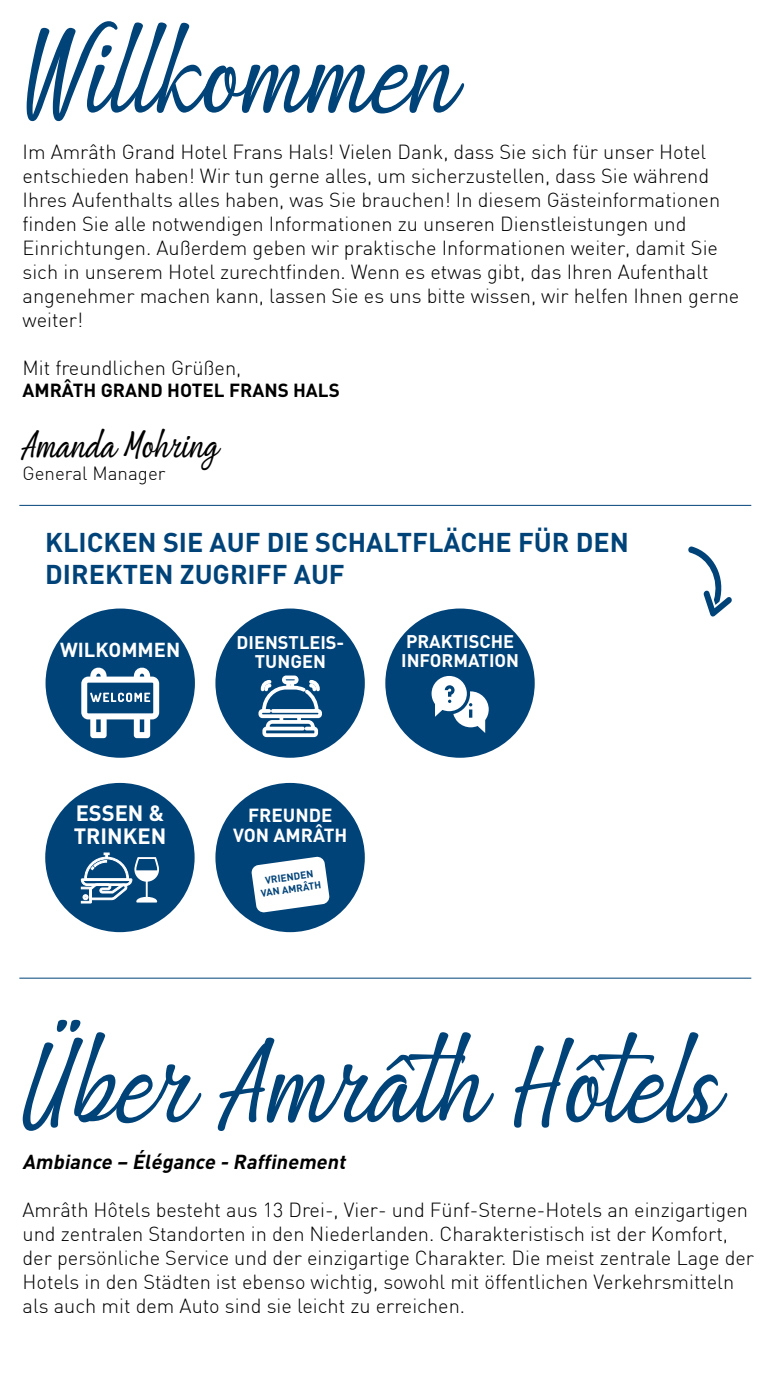
<style>
.page{position:relative;width:777px;height:1380px;background:#fff}
.page>*{position:absolute;margin:0;border:0;box-sizing:border-box;transform-origin:0 0}
.t1{font:98.12px "Being Love";color:#004379}
.t2{font:31.25px "Being Love";color:#000}
.t3{font:700 26.88px/32.2px "DIN";color:#004379}
.t4{font:700 21.88px/22.2px "DIN";color:#fff}
.t5{font:300 20px/24px "DIN";color:#000}
.t6{font:italic 700 20px "DIN";color:#000}
.t7{font:700 20px "DIN";color:#fff}
.t8{font:700 18.75px "DIN";color:#000}
.t9{font:700 18.75px/19.8px "DIN";color:#fff;text-align:center}
.t10{font:300 18.75px "DIN";color:#000}
.t11{font:700 18.12px/18.5px "DIN";color:#fff;text-align:center}
.t12{font:700 10px/12px "DIN";color:#004379;text-align:center}
</style>
<div class="page">
<div style="left:46px;top:609px;width:149px;height:149px;background:#004379;border-radius:50%"></div>
<div style="left:215px;top:609px;width:149px;height:149px;background:#004379;border-radius:50%"></div>
<div style="left:385px;top:609px;width:149px;height:149px;background:#004379;border-radius:50%"></div>
<div style="left:215px;top:783px;width:149px;height:149px;background:#004379;border-radius:50%"></div>
<div style="left:45px;top:783px;width:149px;height:149px;background:#004379;border-radius:50%"></div>
<svg style="left:688px;top:546px;width:43px;height:71px"></svg>
<svg style="left:431px;top:676px;width:57px;height:57px"></svg>
<svg style="left:258px;top:675px;width:64px;height:63px"></svg>
<svg style="left:81px;top:667px;width:78px;height:71px"></svg>
<svg style="left:251px;top:856px;width:79px;height:57px"></svg>
<hr style="left:19px;top:505px;width:732px;height:1px;background:#004379">
<hr style="left:19px;top:978px;width:732px;height:1px;background:#004379">
<svg style="left:81px;top:853px;width:78px;height:72px"></svg>
<h1 class="t1" style="left:22px;top:-6px;width:440px">Willkommen</h1>
<p class="t5" style="left:22px;top:139px;width:718px">Im Amrâth Grand Hotel Frans Hals! Vielen Dank, dass Sie sich für unser Hotel entschieden haben! Wir tun gerne alles, um sicherzustellen, dass Sie während Ihres Aufenthalts alles haben, was Sie brauchen! In diesem Gästeinformationen finden Sie alle notwendigen Informationen zu unseren Dienstleistungen und Einrichtungen. Außerdem geben wir praktische Informationen weiter, damit Sie sich in unserem Hotel zurechtfinden. Wenn es etwas gibt, das Ihren Aufenthalt angenehmer machen kann, lassen Sie es uns bitte wissen, wir helfen Ihnen gerne weiter!</p>
<p class="t5" style="left:22px;top:355px;width:220px">Mit freundlichen Grüßen,</p>
<p class="t8" style="left:22px;top:378px;width:319px">AMRÂTH GRAND HOTEL FRANS HALS</p>
<h2 class="t2" style="left:22px;top:420px;width:199px">Amanda Mohring</h2>
<p class="t10" style="left:22px;top:462px;width:144px">General Manager</p>
<h3 class="t3" style="left:45px;top:525px;width:585px">KLICKEN SIE AUF DIE SCHALTFLÄCHE FÜR DEN<br>DIREKTEN ZUGRIFF AUF</h3>
<p class="t7" style="left:60px;top:637px;width:122px">WILKOMMEN</p>
<p class="t11" style="left:236px;top:633px;width:109px">DIENSTLEIS-<br>TUNGEN</p>
<p class="t11" style="left:401px;top:632px;width:119px;text-align:left">PRAKTISCHE<br>INFORMATION</p>
<p class="t4" style="left:74px;top:801px;width:94px">ESSEN &amp;<br>TRINKEN</p>
<p class="t9" style="left:233px;top:804px;width:116px">FREUNDE<br>VON AMRÂTH</p>
<p class="t12" style="left:258px;top:875px;width:62px;rotate:-8deg">VRIENDEN<br>VAN AMRÂTH</p>
<h1 class="t1" style="left:22px;top:1003px;width:703px">Über Amrâth Hôtels</h1>
<p class="t6" style="left:22px;top:1148px;width:328px">Ambiance – Élégance - Raffinement</p>
<p class="t5" style="left:22px;top:1197px;width:732px">Amrâth Hôtels besteht aus 13 Drei-, Vier- und Fünf-Sterne-Hotels an einzigartigen und zentralen Standorten in den Niederlanden. Charakteristisch ist der Komfort, der persönliche Service und der einzigartige Charakter. Die meist zentrale Lage der Hotels in den Städten ist ebenso wichtig, sowohl mit öffentlichen Verkehrsmitteln als auch mit dem Auto sind sie leicht zu erreichen.</p>
</div>
